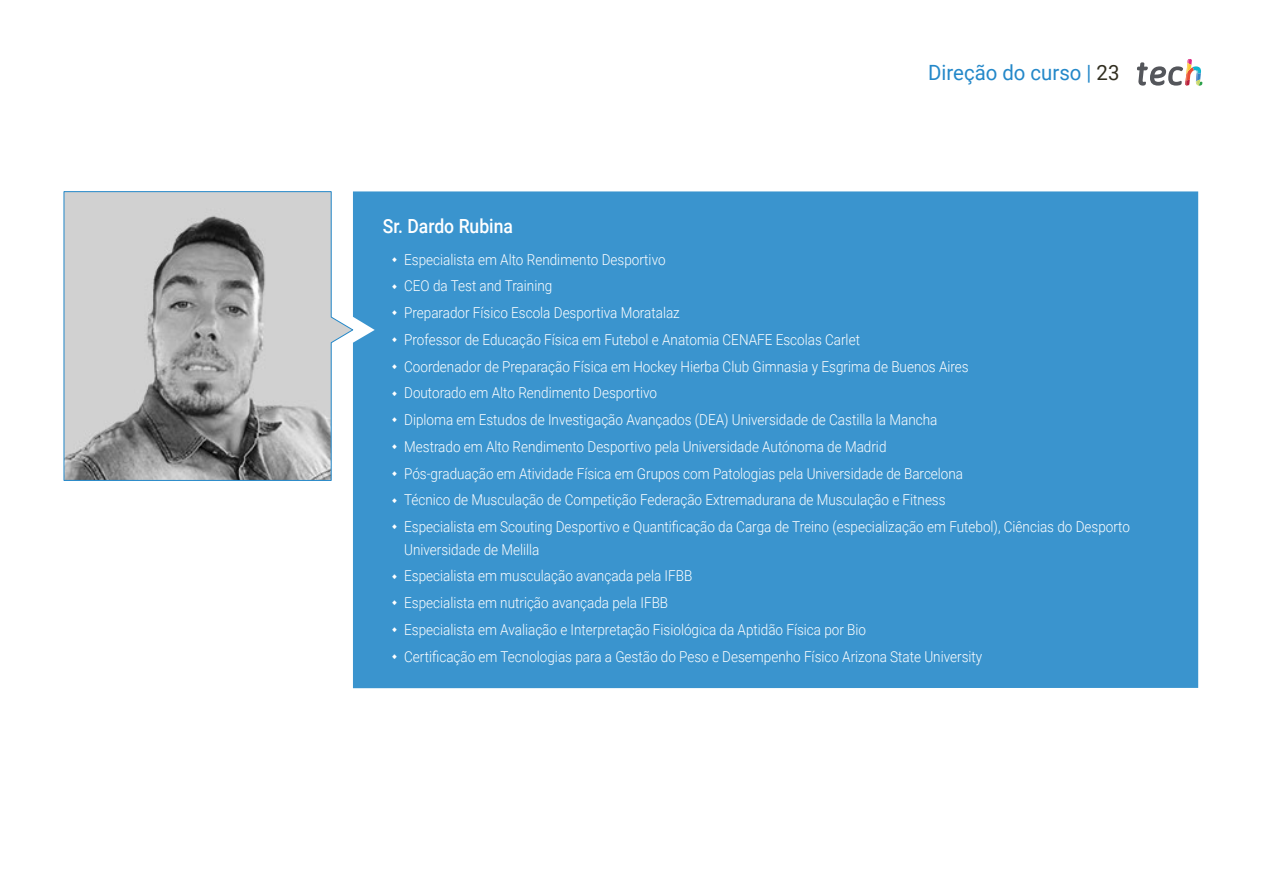
<style>
.page{position:relative;width:1263px;height:893px;background:#fff}
.page>*{position:absolute;margin:0;border:0;box-sizing:border-box;transform-origin:0 0}
.t1{font:21px "Roboto";color:#2488c9}
.t2{font:500 19.5px "Roboto";color:#fff;scale:.9 1}
.t3{font:300 15px/26.7px "Roboto";color:#fff;scale:.9 1}
.s1{color:#312e20}
</style>
<div class="page">
<svg style="left:1137px;top:59px;width:65px;height:27px"></svg>
<div style="left:353px;top:191px;width:845px;height:497px;background:#3a94ce"></div>
<svg style="left:63px;top:191px;width:291px;height:290px"></svg>
<svg style="left:392px;top:257px;width:5px;height:5px"></svg>
<svg style="left:392px;top:284px;width:5px;height:5px"></svg>
<svg style="left:392px;top:310px;width:5px;height:5px"></svg>
<svg style="left:392px;top:337px;width:5px;height:5px"></svg>
<svg style="left:392px;top:364px;width:5px;height:5px"></svg>
<svg style="left:392px;top:391px;width:5px;height:5px"></svg>
<svg style="left:392px;top:417px;width:5px;height:5px"></svg>
<svg style="left:392px;top:444px;width:5px;height:5px"></svg>
<svg style="left:392px;top:471px;width:5px;height:5px"></svg>
<svg style="left:392px;top:498px;width:5px;height:5px"></svg>
<svg style="left:392px;top:524px;width:5px;height:5px"></svg>
<svg style="left:392px;top:574px;width:5px;height:5px"></svg>
<svg style="left:392px;top:600px;width:5px;height:5px"></svg>
<svg style="left:392px;top:627px;width:5px;height:5px"></svg>
<svg style="left:392px;top:654px;width:5px;height:5px"></svg>
<h1 class="t1" style="left:928px;top:57px;width:193px">Direção do curso | <span class="s1">23</span></h1>
<h2 class="t2" style="left:383px;top:212px;width:146px">Sr. Dardo Rubina</h2>
<p class="t3" style="left:404px;top:245px;width:808px">Especialista em Alto Rendimento Desportivo<br>CEO da Test and Training<br>Preparador Físico Escola Desportiva Moratalaz<br>Professor de Educação Física em Futebol e Anatomia CENAFE Escolas Carlet<br>Coordenador de Preparação Física em Hockey Hierba Club Gimnasia y Esgrima de Buenos Aires<br>Doutorado em Alto Rendimento Desportivo<br>Diploma em Estudos de Investigação Avançados (DEA) Universidade de Castilla la Mancha<br>Mestrado em Alto Rendimento Desportivo pela Universidade Autónoma de Madrid<br>Pós-graduação em Atividade Física em Grupos com Patologias pela Universidade de Barcelona<br>Técnico de Musculação de Competição Federação Extremadurana de Musculação e Fitness<br>Especialista em Scouting Desportivo e Quantificação da Carga de Treino (especialização em Futebol), Ciências do Desporto</p>
<p class="t3" style="left:404px;top:535px;width:644px">Universidade de Melilla<br>Especialista em musculação avançada pela IFBB<br>Especialista em nutrição avançada pela IFBB<br>Especialista em Avaliação e Interpretação Fisiológica da Aptidão Física por Bio<br>Certificação em Tecnologias para a Gestão do Peso e Desempenho Físico Arizona State University</p>
</div>
